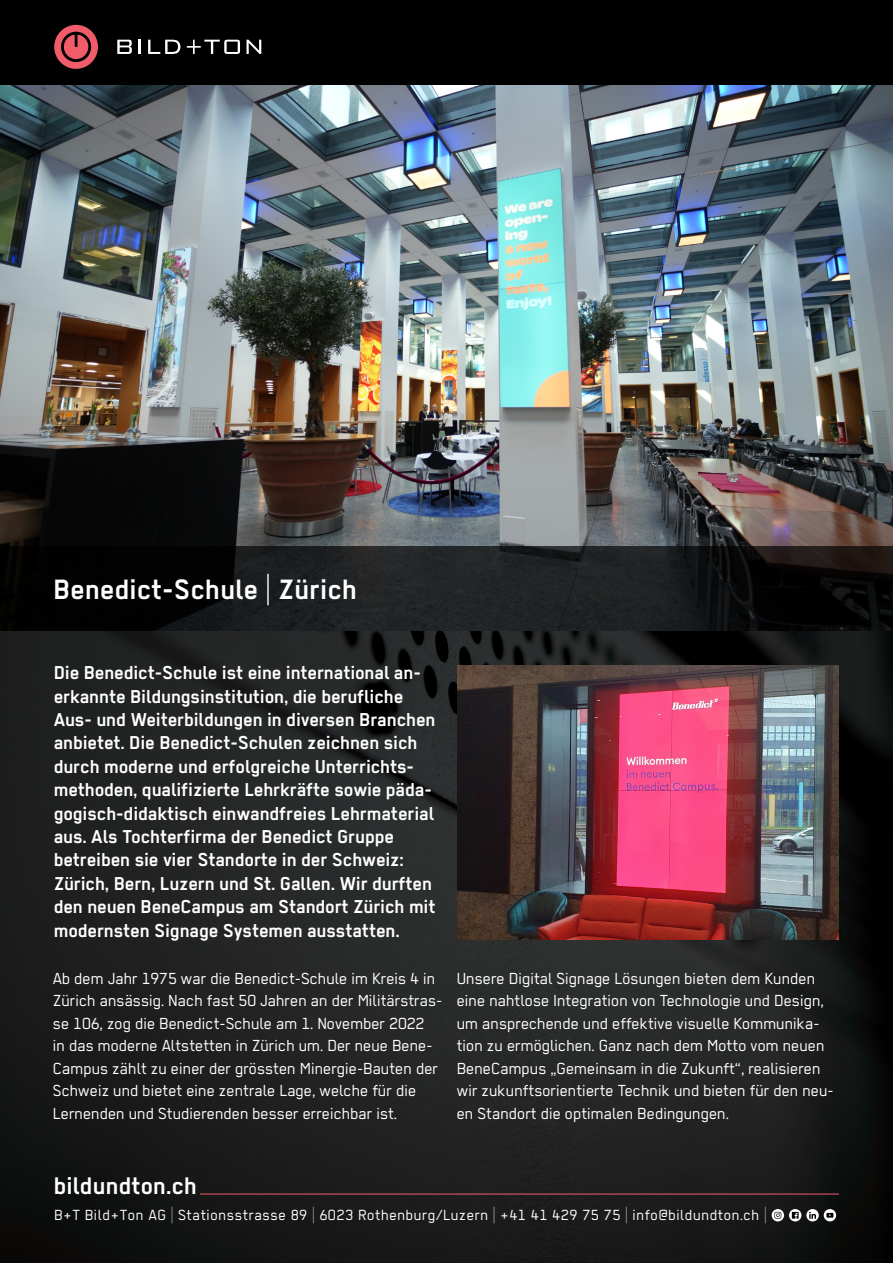
<style>
.page{position:relative;width:893px;height:1263px;background:#fff}
.page>*{position:absolute;margin:0;border:0;box-sizing:border-box;transform-origin:0 0}
.t1{font:700 31.5px "Regular";color:#fff}
.t2{font:700 27px "Regular";color:#fff}
.t3{font:700 21px/23.4px "Regular";letter-spacing:-.01em;color:#fff}
.t4{font:18px/22.5px "Regular";letter-spacing:-.005em;color:#fff}
.t5{font:16.5px "Regular";letter-spacing:.03em;color:#fff}
</style>
<div class="page">
<img style="left:0;top:85px;width:893px;height:462px">
<div style="left:0;top:0;width:893px;height:85px;background:#000"></div>
<img style="left:0;top:547px;width:893px;height:716px">
<img style="left:199px;top:1193px;width:639px;height:1px">
<img style="left:776px;top:1208px;width:62px;height:15px">
<img style="left:457px;top:666px;width:382px;height:273px">
<svg style="left:117px;top:40px;width:15px;height:14px"></svg>
<hr style="left:138px;top:40px;width:3px;height:14px;background:#fff">
<svg style="left:148px;top:40px;width:32px;height:14px"></svg>
<svg style="left:187px;top:40px;width:53px;height:14px"></svg>
<svg style="left:246px;top:40px;width:15px;height:14px"></svg>
<svg style="left:54px;top:25px;width:44px;height:44px"></svg>
<div style="left:64px;top:35px;width:24px;height:24px;background:#f05c69;border-radius:12px"></div>
<hr style="left:200px;top:1194px;width:639px;height:1px;background:#f05c69">
<svg style="left:824px;top:1209px;width:12px;height:12px"></svg>
<svg style="left:826px;top:1213px;width:7px;height:4px"></svg>
<svg style="left:806px;top:1209px;width:13px;height:12px"></svg>
<svg style="left:809px;top:1212px;width:7px;height:7px"></svg>
<svg style="left:772px;top:1209px;width:12px;height:12px"></svg>
<svg style="left:774px;top:1212px;width:7px;height:7px"></svg>
<svg style="left:789px;top:1209px;width:12px;height:12px"></svg>
<svg style="left:792px;top:1212px;width:7px;height:6px"></svg>
<p class="t1" style="left:54px;top:572px;width:305px">Benedict-Schule | Zürich</p>
<p class="t3" style="left:54px;top:661px;width:383px">Die Benedict-Schule ist eine international an&shy;erkannte Bildungsinstitution, die berufliche Aus- und Weiterbildungen in diversen Branchen anbietet. Die Benedict-Schulen zeichnen sich durch moderne und erfolgreiche Unterrichts&shy;methoden, qualifizierte Lehrkräfte sowie päda&shy;gogisch-didaktisch einwandfreies Lehrmaterial aus. Als Tochterfirma der Benedict Gruppe betreiben sie vier Standorte in der Schweiz:<br>Zürich, Bern, Luzern und St. Gallen. Wir durften den neuen BeneCampus am Standort Zürich mit modernsten Signage Systemen ausstatten.</p>
<p class="t4" style="left:53px;top:966px;width:391px">Ab dem Jahr 1975 war die Benedict-Schule im Kreis 4 in Zürich ansässig. Nach fast 50 Jahren an der Militärstras&shy;se 106, zog die Benedict-Schule am 1. November 2022<br>in das moderne Altstetten in Zürich um. Der neue Bene-Campus zählt zu einer der grössten Minergie-Bauten der Schweiz und bietet eine zentrale Lage, welche für die Lernenden und Studierenden besser erreichbar ist.</p>
<p class="t4" style="left:457px;top:966px;width:378px">Unsere Digital Signage Lösungen bieten dem Kunden eine nahtlose Integration von Technologie und Design, um ansprechende und effektive visuelle Kommunika&shy;tion zu ermöglichen. Ganz nach dem Motto vom neuen BeneCampus „Gemeinsam in die Zukunft“, realisieren wir zukunftsorientierte Technik und bieten für den neu&shy;en Standort die optimalen Bedingungen.</p>
<p class="t2" style="left:54px;top:1171px;width:145px">bildundton.ch</p>
<p class="t5" style="left:54px;top:1206px;width:714px">B+T Bild+Ton AG | Stationsstrasse 89 | 6023 Rothenburg/Luzern | +41 41 429 75 75 | info@bildundton.ch |</p>
</div>
